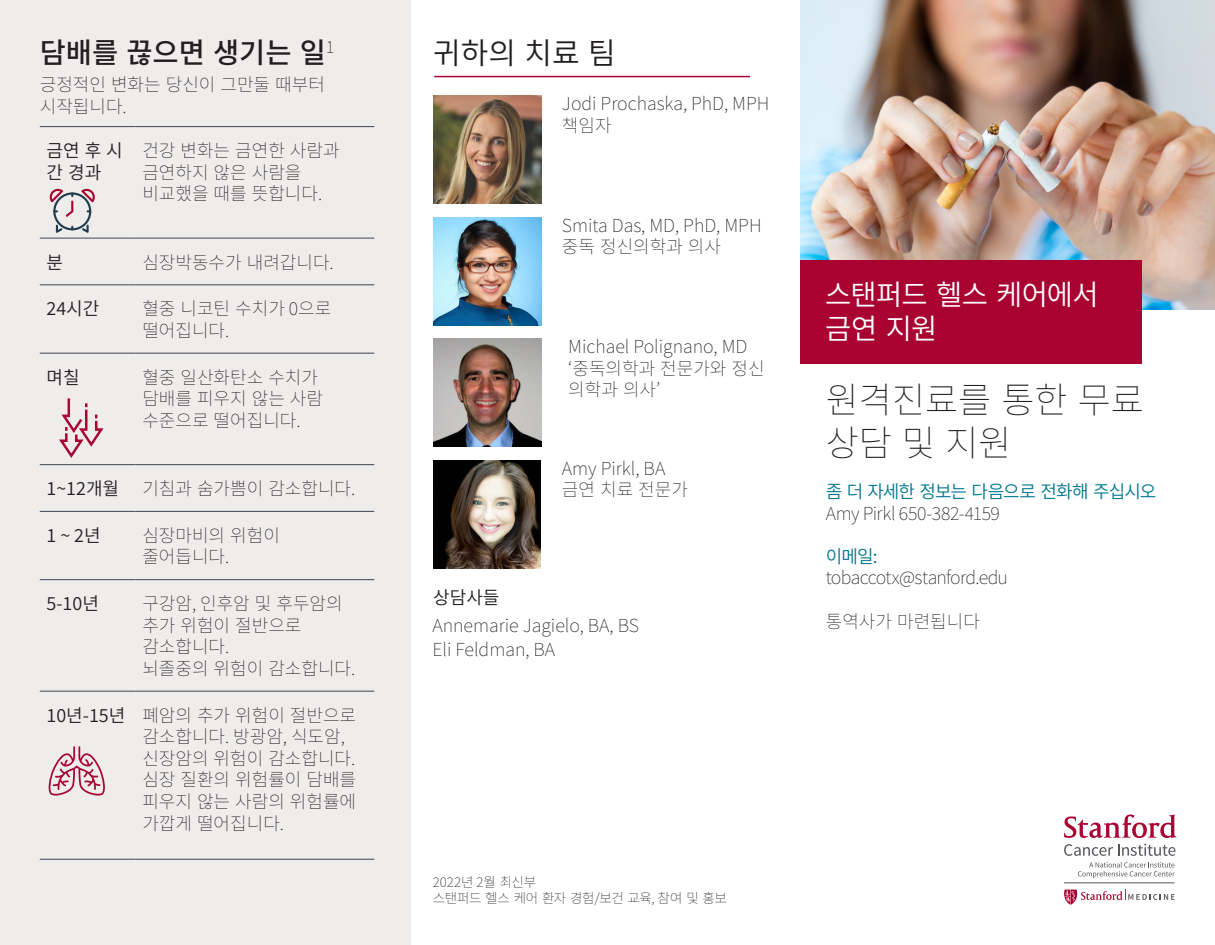
<style>
.page{position:relative;width:1215px;height:945px;background:#fff}
.page>*{position:absolute;margin:0;border:0;box-sizing:border-box;transform-origin:0 0}
.t1{font:200 36px/43.2px "Source Han Sans KR";color:#231f20}
.t2{font:30px "Source Han Sans KR";color:#231f20}
.t3{font:28.5px/34.2px "Source Han Sans KR";letter-spacing:-.025em;color:#fff}
.t4{font:500 28.5px "Source Han Sans KR";color:#231f20}
.t5{font:200 18px/21.6px "Source Han Sans KR";color:#231f20}
.t6{font:18px/21.6px "Source Han Sans KR";color:#231f20}
.t7{font:18px "Source Han Sans KR";letter-spacing:-.05em;color:#00788d}
.t8{font:200 18px "Source Han Sans KR";letter-spacing:-.04em;color:#231f20}
.t9{font:200 18px "Source Han Sans KR";letter-spacing:-.02em;color:#231f20}
.body_-_text{font:200 13.5px/16.2px "Source Han Sans KR";letter-spacing:-.025em;color:#231f20}
</style>
<div class="page">
<div style="left:0;top:0;width:411px;height:945px;background:#eeedec"></div>
<hr style="left:40px;top:126px;width:96px;height:1px;background:#3e444f">
<hr style="left:136px;top:126px;width:238px;height:1px;background:#3e444f">
<hr style="left:40px;top:238px;width:96px;height:1px;background:#3e444f">
<hr style="left:136px;top:238px;width:238px;height:1px;background:#3e444f">
<hr style="left:40px;top:285px;width:96px;height:1px;background:#3e444f">
<hr style="left:136px;top:285px;width:238px;height:1px;background:#3e444f">
<hr style="left:40px;top:353px;width:96px;height:1px;background:#3e444f">
<hr style="left:136px;top:353px;width:238px;height:1px;background:#3e444f">
<hr style="left:40px;top:464px;width:96px;height:1px;background:#3e444f">
<hr style="left:136px;top:464px;width:238px;height:1px;background:#3e444f">
<hr style="left:40px;top:511px;width:96px;height:1px;background:#3e444f">
<hr style="left:136px;top:511px;width:238px;height:1px;background:#3e444f">
<hr style="left:40px;top:579px;width:96px;height:1px;background:#3e444f">
<hr style="left:136px;top:579px;width:238px;height:1px;background:#3e444f">
<hr style="left:40px;top:691px;width:96px;height:1px;background:#3e444f">
<hr style="left:136px;top:691px;width:238px;height:1px;background:#3e444f">
<hr style="left:40px;top:859px;width:96px;height:1px;background:#3e444f">
<hr style="left:136px;top:859px;width:238px;height:1px;background:#3e444f">
<svg style="left:49px;top:188px;width:46px;height:45px"></svg>
<svg style="left:59px;top:398px;width:45px;height:60px"></svg>
<svg style="left:48px;top:746px;width:57px;height:50px"></svg>
<hr style="left:434px;top:76px;width:316px;height:1px;background:#a90332">
<img style="left:433px;top:96px;width:108px;height:108px">
<img style="left:433px;top:217px;width:108px;height:108px">
<img style="left:801px;top:0;width:414px;height:310px">
<div style="left:801px;top:260px;width:341px;height:104px;background:#a90332"></div>
<img style="left:433px;top:339px;width:108px;height:108px">
<svg style="left:1064px;top:889px;width:111px;height:16px"></svg>
<hr style="left:1064px;top:883px;width:111px;height:1px;background:#54555a">
<svg style="left:1064px;top:815px;width:112px;height:23px"></svg>
<svg style="left:1078px;top:862px;width:97px;height:16px"></svg>
<svg style="left:1064px;top:844px;width:112px;height:12px"></svg>
<img style="left:433px;top:460px;width:107px;height:108px">
<p class="t4" style="left:40px;top:36px;width:296px">담배를 끊으면 생기는 일<sup>1</sup></p>
<p class="t5" style="left:40px;top:74px;width:287px">긍정적인 변화는 당신이 그만둘 때부터 시작됩니다.</p>
<p class="t6" style="left:47px;top:140px;width:78px">금연 후 시 간 경과</p>
<p class="t5" style="left:142px;top:140px;width:199px">건강 변화는 금연한 사람과 금연하지 않은 사람을 비교했을 때를 뜻합니다.</p>
<p class="t6" style="left:47px;top:252px;width:18px">분</p>
<p class="t5" style="left:142px;top:252px;width:193px">심장박동수가 내려갑니다.</p>
<p class="t6" style="left:47px;top:298px;width:54px">24시간</p>
<p class="t5" style="left:142px;top:298px;width:191px">혈중 니코틴 수치가 0으로 떨어집니다.</p>
<p class="t6" style="left:47px;top:367px;width:35px">며칠</p>
<p class="t5" style="left:142px;top:367px;width:182px">혈중 일산화탄소 수치가 담배를 피우지 않는 사람 수준으로 떨어집니다.</p>
<p class="t6" style="left:47px;top:478px;width:74px">1~12개월</p>
<p class="t5" style="left:142px;top:478px;width:214px">기침과 숨가쁨이 감소합니다.</p>
<p class="t6" style="left:47px;top:525px;width:56px">1 ~ 2년</p>
<p class="t5" style="left:142px;top:525px;width:139px">심장마비의 위험이 줄어듭니다.</p>
<p class="t6" style="left:47px;top:593px;width:54px">5-10년</p>
<p class="t5" style="left:142px;top:593px;width:202px">구강암, 인후암 및 후두암의 추가 위험이 절반으로 감소합니다.</p>
<p class="t5" style="left:142px;top:658px;width:214px">뇌졸중의 위험이 감소합니다.</p>
<p class="t6" style="left:47px;top:705px;width:80px">10년-15년</p>
<p class="t5" style="left:142px;top:705px;width:215px">폐암의 추가 위험이 절반으로 감소합니다. 방광암, 식도암, 신장암의 위험이 감소합니다. 심장 질환의 위험률이 담배를 피우지 않는 사람의 위험률에 가깝게 떨어집니다.</p>
<p class="t2" style="left:433px;top:36px;width:184px">귀하의 치료 팀</p>
<p class="t5" style="left:562px;top:93px;width:209px">Jodi Prochaska, PhD, MPH</p>
<p class="t5" style="left:562px;top:115px;width:51px">책임자</p>
<p class="t5" style="left:562px;top:215px;width:201px">Smita Das, MD, PhD, MPH</p>
<p class="t5" style="left:562px;top:236px;width:161px">중독 정신의학과 의사</p>
<p class="t5" style="left:568px;top:336px;width:181px">Michael Polignano, MD</p>
<p class="t5" style="left:568px;top:358px;width:198px">‘중독의학과 전문가와 정신 의학과 의사’</p>
<p class="t6" style="left:433px;top:587px;width:68px">상담사들</p>
<p class="t5" style="left:562px;top:458px;width:105px">Amy Pirkl, BA</p>
<p class="t5" style="left:562px;top:479px;width:128px">금연 치료 전문가</p>
<p class="t5" style="left:432px;top:615px;width:208px">Annemarie Jagielo, BA, BS</p>
<p class="t5" style="left:432px;top:639px;width:124px">Eli Feldman, BA</p>
<p class="t3" style="left:825px;top:278px;width:275px">스탠퍼드 헬스 케어에서 금연 지원</p>
<p class="t1" style="left:826px;top:379px;width:320px">원격진료를 통한 무료 상담 및 지원</p>
<p class="t7" style="left:826px;top:481px;width:332px">좀 더 자세한 정보는 다음으로 전화해 주십시오</p>
<p class="t9" style="left:826px;top:503px;width:175px">Amy Pirkl 650-382-4159</p>
<p class="t7" style="left:826px;top:546px;width:53px">이메일:</p>
<p class="t8" style="left:826px;top:568px;width:184px">tobaccotx@stanford.edu</p>
<p class="t5" style="left:826px;top:611px;width:156px">통역사가 마련됩니다</p>
<p class="body_-_text" style="left:433px;top:874px;width:296px">2022년 2월 최신부<br>스탠퍼드 헬스 케어 환자 경험/보건 교육, 참여 및 홍보</p>
</div>
